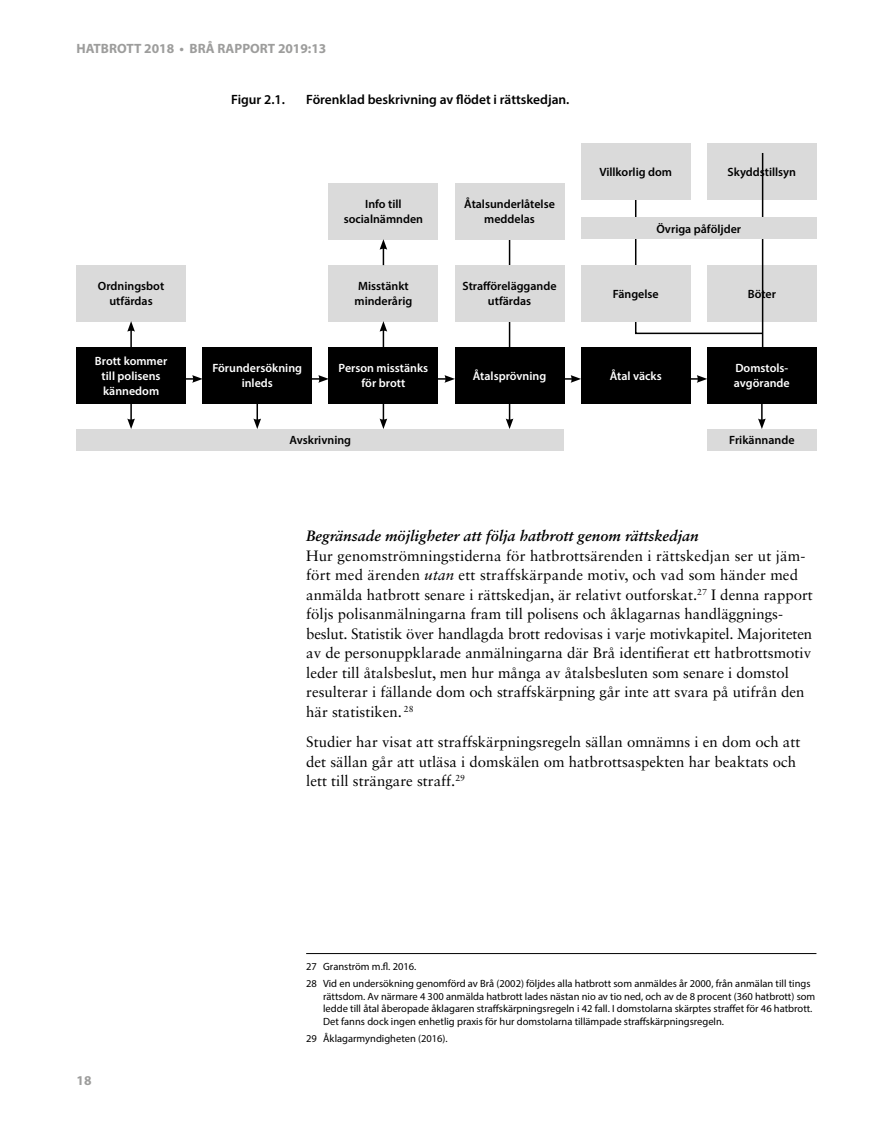
<style>
.page{position:relative;width:893px;height:1127px;background:#fff}
.page>*{position:absolute;margin:0;border:0;box-sizing:border-box;transform-origin:0 0}
.t1{font:15px/19.5px "Pnlhst Sabon LT Std";color:#000}
.t2{font:italic 700 15px "Mrkqbt Sabon LT Std";color:#000}
.t3{font:600 13.5px "Kcjmsd Myriad Pro";color:#000}
.t4{font:700 13.5px "Nlsctk Myriad Pro";color:#9d9d9c}
.t5{font:700 13.5px "Bhypyv Myriad Pro";color:#9d9d9c}
.t6{font:600 12px/15px "Kcjmsd Myriad Pro";color:#000;text-align:center}
.t7{font:600 12px/15px "Kcjmsd Myriad Pro";color:#fff;text-align:center}
.t8{font:10.5px/12.6px "Mcppnd Myriad Pro";color:#000}
.s1{font-family:"Qpkrlf Sabon LT Std";font-style:italic}
</style>
<div class="page">
<hr style="left:306px;top:953px;width:510px;height:1px;background:#000">
<div style="left:707px;top:143px;width:109px;height:56px;background:#dadada"></div>
<div style="left:707px;top:265px;width:109px;height:56px;background:#dadada"></div>
<div style="left:77px;top:429px;width:487px;height:22px;background:#dadada"></div>
<div style="left:707px;top:429px;width:109px;height:22px;background:#dadada"></div>
<div style="left:77px;top:265px;width:109px;height:56px;background:#dadada"></div>
<svg style="left:634px;top:149px;width:130px;height:186px"></svg>
<hr style="left:762px;top:153px;width:1px;height:194px;background:#000">
<hr style="left:509px;top:239px;width:1px;height:109px;background:#000">
<div style="left:77px;top:347px;width:109px;height:56px;background:#000"></div>
<div style="left:329px;top:265px;width:109px;height:56px;background:#dadada"></div>
<div style="left:329px;top:183px;width:109px;height:56px;background:#dadada"></div>
<div style="left:455px;top:265px;width:109px;height:56px;background:#dadada"></div>
<div style="left:455px;top:183px;width:109px;height:56px;background:#dadada"></div>
<div style="left:581px;top:265px;width:109px;height:56px;background:#dadada"></div>
<div style="left:581px;top:143px;width:109px;height:56px;background:#dadada"></div>
<div style="left:581px;top:217px;width:235px;height:22px;background:#dadada"></div>
<div style="left:203px;top:347px;width:109px;height:56px;background:#000"></div>
<div style="left:329px;top:347px;width:109px;height:56px;background:#000"></div>
<div style="left:455px;top:347px;width:109px;height:56px;background:#000"></div>
<div style="left:581px;top:347px;width:109px;height:56px;background:#000"></div>
<div style="left:707px;top:347px;width:109px;height:56px;background:#000"></div>
<svg style="left:186px;top:375px;width:17px;height:8px"></svg>
<svg style="left:312px;top:375px;width:17px;height:8px"></svg>
<svg style="left:438px;top:375px;width:17px;height:8px"></svg>
<svg style="left:564px;top:375px;width:17px;height:8px"></svg>
<svg style="left:690px;top:375px;width:17px;height:8px"></svg>
<svg style="left:127px;top:321px;width:8px;height:26px"></svg>
<svg style="left:380px;top:321px;width:7px;height:26px"></svg>
<svg style="left:380px;top:239px;width:7px;height:26px"></svg>
<svg style="left:127px;top:403px;width:8px;height:26px"></svg>
<svg style="left:253px;top:403px;width:8px;height:26px"></svg>
<svg style="left:380px;top:403px;width:7px;height:26px"></svg>
<svg style="left:506px;top:403px;width:7px;height:26px"></svg>
<svg style="left:758px;top:403px;width:8px;height:26px"></svg>
<p class="t4" style="left:77px;top:39px;width:251px">HATBROTT 2018 • BRÅ RAPPORT 2019:13</p>
<p class="t3" style="left:231px;top:91px;width:55px">Figur 2.1.</p>
<p class="t3" style="left:306px;top:91px;width:265px">Förenklad beskrivning av födet i rättskedjan.</p>
<p class="t6" style="left:344px;top:196px;width:81px">Info till socialnämnden</p>
<p class="t6" style="left:98px;top:278px;width:68px">Ordningsbot utfärdas</p>
<p class="t6" style="left:355px;top:278px;width:59px;text-align:left">Misstänkt minderårig</p>
<p class="t6" style="left:464px;top:196px;width:92px">Åtalsunderlåtelse meddelas</p>
<p class="t6" style="left:462px;top:278px;width:96px">Straföreläggande utfärdas</p>
<p class="t6" style="left:599px;top:164px;width:74px">Villkorlig dom</p>
<p class="t6" style="left:728px;top:164px;width:70px">Skyddstillsyn</p>
<p class="t6" style="left:656px;top:221px;width:86px">Övriga påföljder</p>
<p class="t6" style="left:613px;top:286px;width:47px">Fängelse</p>
<p class="t6" style="left:748px;top:286px;width:30px">Böter</p>
<p class="t7" style="left:95px;top:353px;width:74px">Brott kommer till polisens kännedom</p>
<p class="t7" style="left:212px;top:360px;width:91px">Förundersökning inleds</p>
<p class="t7" style="left:339px;top:360px;width:91px">Person misstänks för brott</p>
<p class="t7" style="left:473px;top:368px;width:75px">Åtalsprövning</p>
<p class="t7" style="left:610px;top:368px;width:53px">Åtal väcks</p>
<p class="t7" style="left:734px;top:360px;width:57px;text-align:left">Domstols&shy;avgörande</p>
<p class="t6" style="left:289px;top:432px;width:63px">Avskrivning</p>
<p class="t6" style="left:729px;top:432px;width:67px">Frikännande</p>
<h4 class="t2" style="left:306px;top:527px;width:394px">Begränsade möjligheter att följa hatbrott genom rättskedjan</h4>
<p class="t1" style="left:306px;top:546px;width:508px">Hur genomströmningstiderna för hatbrottsärenden i rättskedjan ser ut jäm&shy;fört med ärenden <span class="s1">utan</span> ett straffskärpande motiv, och vad som händer med anmälda hatbrott senare i rättskedjan, är relativt outforskat.<sup>27</sup> I denna rapport följs polisanmälningarna fram till polisens och åklagarnas handläggnings&shy;beslut. Statistik över handlagda brott redovisas i varje motivkapitel. Majoriteten av de personuppklarade anmälningarna där Brå identiferat ett hatbrottsmotiv leder till åtalsbeslut, men hur många av åtalsbesluten som senare i domstol resulterar i fällande dom och straffskärpning går inte att svara på utifrån den här statistiken. <sup>28</sup></p>
<p class="t1" style="left:306px;top:732px;width:496px">Studier har visat att straffskärpningsregeln sällan omnämns i en dom och att det sällan går att utläsa i domskälen om hatbrottsaspekten har beaktats och lett till strängare straff.<sup>29</sup></p>
<p class="t5" style="left:77px;top:1071px;width:16px">18</p>
<p class="t8" style="left:306px;top:958px;width:506px;line-height:16.8px">27 Granström m.f. 2016.<br>28 Vid en undersökning genomförd av Brå (2002) följdes alla hatbrott som anmäldes år 2000, från anmälan till tings</p>
<p class="t8" style="left:323px;top:990px;width:494px">rättsdom. Av närmare 4 300 anmälda hatbrott lades nästan nio av tio ned, och av de 8 procent (360 hatbrott) som ledde till åtal åberopade åklagaren strafskärpningsregeln i 42 fall. I domstolarna skärptes strafet för 46 hatbrott.<br>Det fanns dock ingen enhetlig praxis för hur domstolarna tillämpade strafskärpningsregeln.</p>
<p class="t8" style="left:306px;top:1032px;width:143px">29 Åklagarmyndigheten (2016).</p>
</div>
